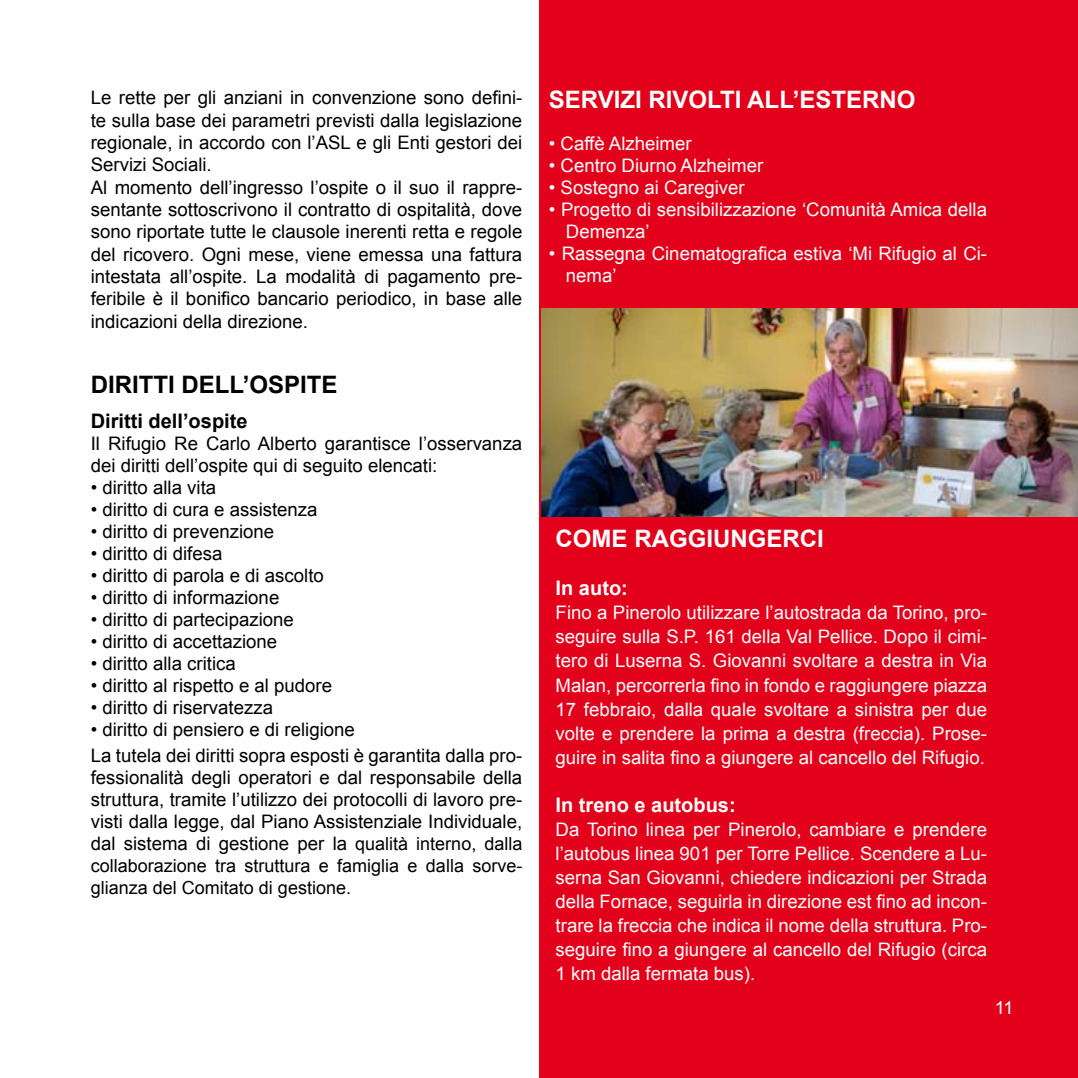
<style>
.page{position:relative;width:1078px;height:1078px;background:#fff}
.page>*{position:absolute;margin:0;border:0;box-sizing:border-box;transform-origin:0 0}
.t1{font:700 24px "Arial";color:#fff}
.t2{font:700 24px "Arial";color:#000}
.t3{font:700 20px "Arial";color:#fff}
.t4{font:700 20px "Arial";color:#000}
.t5{font:18.6px/22.4px "Arial";color:#000}
.t6{font:18.6px/24px "Arial";color:#fff;text-align:justify}
.t7{font:18px/22px "Arial";color:#000}
.t8{font:18px "Arial";color:#fff}
.s1{font-size:18px}
</style>
<div class="page">
<div style="left:539px;top:0;width:538px;height:1077px;background:#e2001a"></div>
<img style="left:541px;top:308px;width:536px;height:208px">
<p class="t5" style="left:91px;top:87px;width:433px">Le rette per gli anziani in convenzione sono defini&shy;te sulla base dei parametri previsti dalla legislazione regionale, in accordo con l’Asl e gli Enti gestori dei Servizi Sociali.<br>Al momento dell’ingresso l’ospite o il suo il rappre&shy;sentante sottoscrivono il contratto di ospitalità, dove sono riportate tutte le clausole inerenti retta e regole del ricovero. ogni mese, viene emessa una fattura intestata all’ospite. La modalità di pagamento pre&shy;feribile è il bonifico bancario periodico, in base alle indicazioni della direzione.</p>
<p class="t2" style="left:91px;top:368px;width:248px">DIRITTI DELL’OSPITE</p>
<p class="t4" style="left:91px;top:407px;width:158px">Diritti dell’ospite</p>
<p class="t5" style="left:91px;top:432px;width:433px">Il Rifugio Re Carlo Alberto garantisce l’osservanza dei diritti dell’ospite qui di seguito elencati:</p>
<p class="t5" style="left:91px;top:476px;width:127px">• diritto alla vita</p>
<p class="t5" style="left:91px;top:498px;width:228px">• diritto di cura e assistenza</p>
<p class="t5" style="left:91px;top:520px;width:185px">• diritto di prevenzione</p>
<p class="t5" style="left:91px;top:542px;width:133px">• diritto di difesa</p>
<p class="t5" style="left:91px;top:564px;width:234px">• diritto di parola e di ascolto</p>
<p class="t5" style="left:91px;top:586px;width:190px">• diritto di informazione</p>
<p class="t5" style="left:91px;top:608px;width:204px">• diritto di partecipazione</p>
<p class="t5" style="left:91px;top:630px;width:188px">• diritto di accettazione</p>
<p class="t5" style="left:91px;top:652px;width:147px">• diritto alla critica</p>
<p class="t5" style="left:91px;top:674px;width:243px">• diritto al rispetto e al pudore</p>
<p class="t5" style="left:91px;top:696px;width:184px">• diritto di riservatezza</p>
<p class="t5" style="left:91px;top:716px;width:433px;line-height:26px">• diritto di pensiero e di religione<br>La tutela dei diritti sopra esposti è garantita dalla pro-</p>
<p class="t5" style="left:91px;top:766px;width:433px;text-align:justify">fessionalità degli operatori e dal responsabile della struttura, tramite l’utilizzo dei protocolli di lavoro pre&shy;visti dalla legge, dal Piano Assistenziale Individuale, dal sistema di gestione per la <span class="s1">qualità interno, dalla</span></p>
<p class="t7" style="left:91px;top:854px;width:433px">collaborazione tra struttura e famiglia e dalla sorve&shy;glianza del Comitato di gestione.</p>
<p class="t1" style="left:549px;top:84px;width:368px">SERVIZI RIVOLTI ALL’ESTERNO</p>
<p class="t6" style="left:549px;top:132px;width:144px">• Caffè Alzheimer</p>
<p class="t6" style="left:549px;top:154px;width:216px">• Centro Diurno Alzheimer</p>
<p class="t6" style="left:549px;top:176px;width:197px">• Sostegno ai Caregiver</p>
<p class="t6" style="left:566px;top:199px;width:422px;line-height:22px;text-indent:-17px">• Progetto di sensibilizzazione ‘Comunità Amica della<br>Demenza’</p>
<p class="t6" style="left:566px;top:243px;width:422px;line-height:22px;text-indent:-17px">• Rassegna Cinematografica estiva ‘Mi Rifugio al Ci&shy;nema’</p>
<p class="t1" style="left:555px;top:523px;width:270px">COME RAGGIUNGERCI</p>
<p class="t3" style="left:555px;top:575px;width:74px">In auto:</p>
<p class="t6" style="left:555px;top:601px;width:433px">Fino a Pinerolo utilizzare l’autostrada da Torino, pro&shy;seguire sulla S.P. 161 della Val Pellice. Dopo il cimi&shy;tero di Luserna S. Giovanni svoltare a destra in Via Malan, percorrerla fino in fondo e raggiungere piazza 17 febbraio, dalla quale svoltare a sinistra per due volte e prendere la prima a destra (freccia). Prose&shy;guire in salita fino a giungere al cancello del Rifugio.</p>
<p class="t3" style="left:555px;top:791px;width:182px">In treno e autobus:</p>
<p class="t6" style="left:555px;top:817px;width:433px">Da Torino linea per Pinerolo, cambiare e prendere l’autobus linea 901 per Torre Pellice. Scendere a Lu&shy;serna San Giovanni, chiedere indicazioni per Strada della Fornace, seguirla in direzione est fino ad incon&shy;trare la freccia che indica il nome della struttura. Pro&shy;seguire fino a giungere al cancello del Rifugio (circa 1 km dalla fermata bus).</p>
<p class="t8" style="left:994px;top:995px;width:20px">11</p>
</div>
